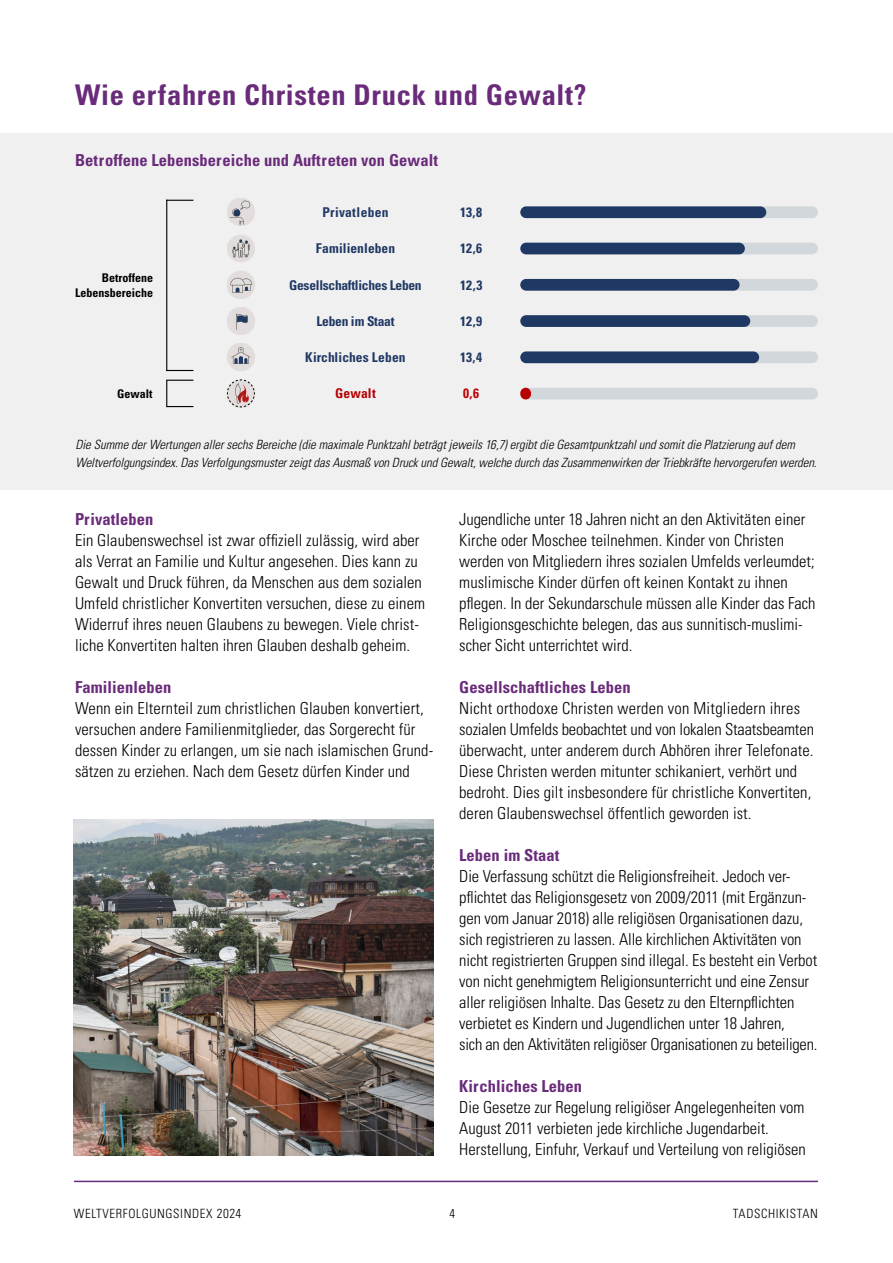
<style>
.page{position:relative;width:893px;height:1263px;background:#fff}
.page>*{position:absolute;margin:0;border:0;box-sizing:border-box;transform-origin:0 0}
.t1{font:700 condensed 28.5px "Univers LT Std";letter-spacing:.025em;color:#692b7a}
.t2{font:300 condensed 16.5px/21px "Univers LT Std";color:#000}
.t3{font:700 condensed 16.5px "Univers LT Std";letter-spacing:.005em;color:#692b7a}
.t4{font:700 condensed 13.5px "Univers LT Std";color:#203864}
.t5{font:700 condensed 13.5px "Univers LT Std";letter-spacing:-.02em;color:#203864}
.t6{font:700 condensed 13.5px "Univers LT Std";letter-spacing:.02em;color:#203864}
.t7{font:700 condensed 13.5px "Univers LT Std";letter-spacing:.01em;color:#b70002}
.t8{font:italic 300 condensed 12.75px/18px "Univers LT Std";letter-spacing:-.005em;color:#000}
.t9{font:300 condensed 12.75px "Univers LT Std";letter-spacing:.05em;color:#000}
.t10{font:700 condensed 12px/15px "Univers LT Std";color:#000;text-align:right}
.s1{font-size:13.05px}
</style>
<div class="page">
<hr style="left:74px;top:1181px;width:744px;height:1px;background:#692b7a">
<div style="left:0;top:133px;width:893px;height:356px;background:#f0f0f0"></div>
<div style="left:520px;top:388px;width:298px;height:11px;background:#d1d7da;border-radius:6px"></div>
<div style="left:520px;top:279px;width:298px;height:12px;background:#d1d7da;border-radius:6px"></div>
<div style="left:520px;top:243px;width:298px;height:11px;background:#d1d7da;border-radius:6px"></div>
<div style="left:520px;top:206px;width:298px;height:12px;background:#d1d7da;border-radius:6px"></div>
<svg style="left:227px;top:379px;width:28px;height:28px"></svg>
<div style="left:520px;top:315px;width:298px;height:12px;background:#d1d7da;border-radius:6px"></div>
<div style="left:520px;top:351px;width:298px;height:12px;background:#d1d7da;border-radius:6px"></div>
<img style="left:227px;top:198px;width:28px;height:28px">
<div style="left:520px;top:206px;width:246px;height:12px;background:#203864;border-radius:6px"></div>
<div style="left:520px;top:243px;width:225px;height:11px;background:#203864;border-radius:6px"></div>
<div style="left:520px;top:279px;width:219px;height:12px;background:#203864;border-radius:6px"></div>
<div style="left:520px;top:315px;width:230px;height:12px;background:#203864;border-radius:6px"></div>
<div style="left:520px;top:351px;width:239px;height:12px;background:#203864;border-radius:6px"></div>
<div style="left:520px;top:388px;width:11px;height:11px;background:#b70002;border-radius:5px"></div>
<img style="left:227px;top:343px;width:28px;height:28px">
<img style="left:227px;top:307px;width:28px;height:28px">
<img style="left:227px;top:271px;width:28px;height:28px">
<img style="left:227px;top:235px;width:28px;height:27px">
<svg style="left:167px;top:200px;width:26px;height:1px"></svg>
<svg style="left:167px;top:370px;width:26px;height:1px"></svg>
<hr style="left:166px;top:200px;width:1px;height:171px;background:#000">
<svg style="left:166px;top:380px;width:27px;height:27px"></svg>
<img style="left:74px;top:819px;width:360px;height:336px">
<h1 class="t1" style="left:75px;top:77px;width:513px">Wie erfahren Christen Druck und Gewalt?</h1>
<p class="t3" style="left:75px;top:150px;width:365px">Betroffene Lebensbereiche und Auftreten von Gewalt</p>
<p class="t10" style="left:75px;top:270px;width:79px">Betroffene<br>Lebensbereiche</p>
<p class="t10" style="left:117px;top:386px;width:37px">Gewalt</p>
<p class="t6" style="left:322px;top:204px;width:67px">Privatleben</p>
<p class="t4" style="left:316px;top:240px;width:81px">Familienleben</p>
<p class="t5" style="left:289px;top:276px;width:134px">Gesellschaftliches Leben</p>
<p class="t5" style="left:316px;top:313px;width:79px">Leben im Staat</p>
<p class="t4" style="left:305px;top:349px;width:102px">Kirchliches Leben</p>
<p class="t7" style="left:335px;top:385px;width:42px">Gewalt</p>
<p class="t4" style="left:460px;top:204px;width:24px">13,8</p>
<p class="t4" style="left:460px;top:240px;width:24px">12,6</p>
<p class="t4" style="left:460px;top:276px;width:24px">12,3</p>
<p class="t4" style="left:460px;top:313px;width:24px">12,9</p>
<p class="t4" style="left:460px;top:349px;width:23px">13,4</p>
<p class="t7" style="left:463px;top:385px;width:17px">0,6</p>
<p class="t8" style="left:75px;top:435px;width:743px">Die Summe der Wertungen aller sechs Bereiche (die maximale Punktzahl beträgt jeweils 16,7) ergibt die Gesamtpunktzahl und somit die Platzierung auf dem<br>Weltverfolgungsindex. Das Verfolgungsmuster zeigt das Ausmaß von Druck und Gewalt, welche durch das Zusammenwirken der Triebkräfte hervorgerufen werden.</p>
<p class="t3" style="left:75px;top:509px;width:80px">Privatleben</p>
<p class="t2" style="left:75px;top:530px;width:352px">Ein Glaubenswechsel ist zwar offiziell zulässig, wird aber als Verrat an Familie und Kultur angesehen. Dies kann zu Gewalt und Druck führen, da Menschen aus dem sozialen Umfeld christlicher Konvertiten versuchen, diese zu einem Widerruf ihres neuen Glaubens zu bewegen. Viele christ&shy;liche Konvertiten halten ihren Glauben deshalb geheim.</p>
<p class="t3" style="left:75px;top:677px;width:98px">Familienleben</p>
<p class="t2" style="left:75px;top:698px;width:360px">Wenn ein Elternteil zum christlichen Glauben konvertiert, versuchen andere Familienmitglieder, das Sorgerecht für dessen Kinder zu erlangen, um sie nach islamischen Grund&shy;sätzen zu erziehen. Nach dem Gesetz dürfen Kinder und</p>
<p class="t2" style="left:459px;top:509px;width:358px">Jugendliche unter 18 Jahren nicht an den Aktivitäten einer Kirche oder Moschee teilnehmen. Kinder von Christen werden von Mitgliedern ihres sozialen Umfelds verleumdet; muslimische Kinder dürfen oft keinen Kontakt zu ihnen pflegen. In der Sekundarschule müssen alle Kinder das Fach Religionsgeschichte belegen, das aus sunnitisch-muslimi&shy;scher Sicht unterrichtet wird.</p>
<p class="t3" style="left:459px;top:677px;width:173px">Gesellschaftliches Leben</p>
<p class="t2" style="left:459px;top:698px;width:356px">Nicht orthodoxe Christen werden von Mitgliedern ihres sozialen Umfelds beobachtet und von lokalen Staatsbeamten überwacht, unter anderem durch Abhören ihrer Telefonate.<br>Diese Christen werden mitunter schikaniert, verhört und bedroht. Dies gilt insbesondere für christliche Konvertiten, deren Glaubenswechsel öffentlich geworden ist.</p>
<p class="t3" style="left:459px;top:845px;width:102px">Leben im Staat</p>
<p class="t2" style="left:459px;top:866px;width:360px">Die Verfassung schützt die Religionsfreiheit. Jedoch ver&shy;pflichtet das Religionsgesetz von 2009/2011 (mit Ergänzun&shy;gen vom Januar 2018) alle religiösen Organisationen dazu, sich registrieren zu lassen. Alle kirchlichen Aktivitäten von nicht registrierten Gruppen sind illegal. Es besteht ein Verbot von nicht genehmigtem Religionsunterricht und eine Zensur aller religiösen Inhalte. Das Gesetz zu den Elternpflichten verbietet es Kindern und Jugendlichen unter 18 Jahren,<br>sich an den Aktivitäten religiöser Organisationen zu beteiligen.</p>
<p class="t3" style="left:459px;top:1076px;width:124px">Kirchliches Leben</p>
<p class="t2" style="left:459px;top:1097px;width:348px">Die Gesetze zur Regelung religiöser Angelegenheiten vom<br>August 2011 verbieten jede kirchliche Jugendarbeit.<br>Herstellung, Einfuhr, Verkauf und Verteilung von religiösen</p>
<p class="t9" style="left:74px;top:1206px;width:169px">WELTVERFOLGUNGSINDEX <span class="s1">2024</span></p>
<p class="t9" style="left:449px;top:1206px;width:7px">4</p>
<p class="t9" style="left:733px;top:1206px;width:87px">TADSCHIKISTAN</p>
</div>
